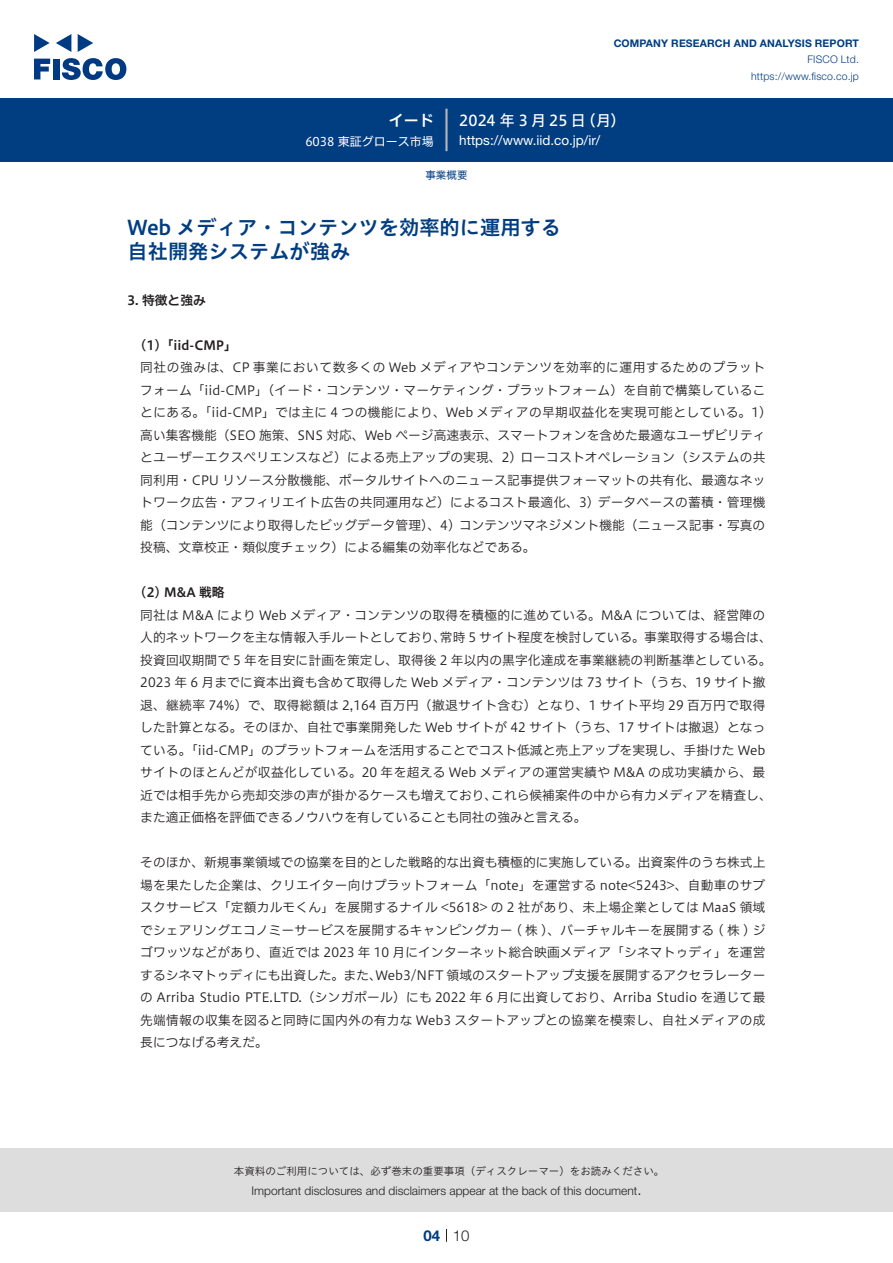
<style>
.page{position:relative;width:893px;height:1263px;background:#fff}
.page>*{position:absolute;margin:0;border:0;box-sizing:border-box;transform-origin:0 0}
.中タイトル{font:20.25px/24px "Hiragino UD Sans Std W6";color:#003d81}
.t1{font:15px "Hiragino UD Sans F Std N W5";letter-spacing:.21em;color:#fff}
.t2{font:300 15px "Helvetica Neue LT Std";color:#231f20}
.t3{font:15px "Hiragino UD Sans F Std N W6";color:#fff}
.t4{font:700 15px "Helvetica Neue LT Std";color:#003d81}
.t5{font:13.5px "Helvetica Neue LT Std";color:#fff}
.本文3mm{font:12.75px/22.5px "Hiragino UD Sans F Std N W3";letter-spacing:.005em;color:#231f20}
.本文3mm-2{font:12.75px "Hiragino UD Sans F Std N W3";letter-spacing:.03em;color:#231f20}
.本文3mm-3{font:12.75px "Hiragino UD Sans F Std N W3";letter-spacing:.025em;color:#231f20}
.小タイトル3mm{font:12.75px "Hiragino UD Sans F Std N W6";color:#231f20}
.小タイトル{font:12.75px "Hiragino UD Sans F Std N W6";color:#231f20}
.t6{font:300 12px "Helvetica Neue LT Std";color:#231f20}
.t7{font:12px "Hiragino UD Sans F Std N W4";color:#fff}
.t8{font:10.5px "Hiragino UD Sans Std W3";color:#231f20}
.t9{font:700 10.5px "Helvetica Neue LT Std";letter-spacing:.015em;color:#003d81}
.t10{font:300 10.5px/16.5px "Helvetica Neue LT Std";letter-spacing:.015em;color:#003d81;text-align:right}
.ヘッダー{font:10.5px "Hiragino UD Sans F Std N W4";color:#003d81}
</style>
<div class="page">
<div style="left:0;top:1148px;width:893px;height:64px;background:#ddd"></div>
<svg style="left:34px;top:59px;width:16px;height:20px"></svg>
<div style="left:53px;top:59px;width:6px;height:20px;background:#003a83"></div>
<svg style="left:62px;top:58px;width:64px;height:22px"></svg>
<svg style="left:34px;top:34px;width:16px;height:18px"></svg>
<svg style="left:78px;top:34px;width:15px;height:18px"></svg>
<svg style="left:56px;top:34px;width:15px;height:18px"></svg>
<div style="left:0;top:98px;width:893px;height:64px;background:#003d81"></div>
<hr style="left:445px;top:109px;width:3px;height:42px;background:#b5b5b6">
<svg style="left:446px;top:1229px;width:1px;height:13px"></svg>
<p class="t3" style="left:389px;top:109px;width:46px">イード</p>
<p class="t7" style="left:305px;top:132px;width:130px">6038 東証グロース市場</p>
<p class="t9" style="left:614px;top:37px;width:247px">COMPANY RESEARCH AND ANALYSIS REPORT</p>
<p class="t10" style="left:751px;top:51px;width:109px">FISCO Ltd. https://www.fisco.co j p.</p>
<p class="t1" style="left:581px;top:109px;width:46px">（月(</p>
<p class="t1" style="left:459px;top:109px;width:128px">2024年3月25日</p>
<p class="t5" style="left:459px;top:132px;width:143px">https: / / w w w . i i d . c o j p. /i r/</p>
<p class="ヘッダー" style="left:425px;top:167px;width:43px">事業概要</p>
<p class="中タイトル" style="left:128px;top:214px;width:435px">Web メディア・コンテンツを効率的に運用する自社開発システムが強み</p>
<p class="小タイトル" style="left:128px;top:290px;width:80px">3. 特徴と強み</p>
<p class="小タイトル3mm" style="left:140px;top:335px;width:98px">1( )「iid-CMP「</p>
<p class="本文3mm" style="left:140px;top:355px;width:627px;text-align:justify">同社の強みは、CP 事業において数多くの Web メディアやコンテンツを効率的に運用するためのプラットフォーム「iid-CMP」（イード・コンテンツ・マーケティング・プラットフォーム）を自前で構築していることにある。「iid-CMP」では主に 4 つの機能により、Web メディアの早期収益化を実現可能としている。1(高い集客機能（SEO 施策、SNS 対応、Web ページ高速表示、スマートフォンを含めた最適なユーザビリティとユーザーエクスペリエンスなど）による売上アップの実現、2) ローコストオペレーション（システムの共同利用・CPU リソース分散機能、ポータルサイトへのニュース記事提供フォーマットの共有化、最適なネットワーク広告・アフィリエイト広告の共同運用など）によるコスト最適化、3) データベースの蓄積・管理機能（コンテンツにより取得したビッグデータ管理）、4) コンテンツマネジメント機能（ニュース記事・写真の投稿、文章校正・類似度チェック）による編集の効率化などである。</p>
<p class="小タイトル3mm" style="left:140px;top:583px;width:86px">2( ) M&amp;A 戦略</p>
<p class="本文3mm" style="left:440px;top:603px;width:333px;text-indent:-300px">同社は M&amp;A により Web メディア・コンテンツの取得を積極的に進めている。M&amp;A については、経営陣の常時 5 サイト程度を検討している。事業取得する場合は、</p>
<p class="本文3mm" style="left:140px;top:625px;width:308px">人的ネットワークを主な情報入手ルートとしており、</p>
<p class="本文3mm" style="left:140px;top:648px;width:633px">投資回収期間で 5 年を目安に計画を策定し、取得後 2 年以内の黒字化達成を事業継続の判断基準としている。</p>
<p class="本文3mm" style="left:140px;top:670px;width:627px">2023 年 6 月までに資本出資も含めて取得した Web メディア・コンテンツは 73 サイト（うち、19 サイト撤</p>
<p class="本文3mm-2" style="left:140px;top:695px;width:627px">退、継続率 74%）で、取得総額は 2,164 百万円（撤退サイト含む）となり、1 サイト平均 29 百万円で取得</p>
<p class="本文3mm" style="left:140px;top:715px;width:627px">した計算となる。そのほか、自社で事業開発した Web サイトが 42 サイト（うち、17 サイトは撤退）となっ</p>
<p class="本文3mm" style="left:140px;top:738px;width:627px">ている。「iid-CMP」のプラットフォームを活用することでコスト低減と売上アップを実現し、手掛けた Web</p>
<p class="本文3mm-3" style="left:140px;top:763px;width:626px">サイトのほとんどが収益化している。20 年を超える Web メディアの運営実績や M&amp;A の成功実績から、最</p>
<p class="本文3mm" style="left:491px;top:783px;width:282px">これら候補案件の中から有力メディアを精査し、</p>
<p class="本文3mm" style="left:140px;top:783px;width:448px">近では相手先から売却交渉の声が掛かるケースも増えており、<br>また適正価格を評価できるノウハウを有していることも同社の強みと言える。</p>
<p class="本文3mm" style="left:140px;top:850px;width:627px;text-align:right">そのほか、新規事業領域での協業を目的とした戦略的な出資も積極的に実施している。出資案件のうち株式上場を果たした企業は、クリエイター向けプラットフォーム「note」を運営する note&lt;5243&gt;、自動車のサブスクサービス「定額カルモくん」を展開するナイル &lt;5618&gt; の 2 社があり、未上場企業としては MaaS 領域でシェアリングエコノミーサービスを展開するキャンピングカー ( 株 )、バーチャルキーを展開する ( 株 ) ジゴワッツなどがあり、直近では 2023 年 10 月にインターネット総合映画メディア「シネマトゥディ」を運営Web3/NFT 領域のスタートアップ支援を展開するアクセラレーター</p>
<p class="本文3mm" style="left:140px;top:963px;width:627px">するシネマトゥディにも出資した。また、<br>の Arriba Studio PTE.LTD （. シンガポール）にも 2022 年 6 月に出資しており、Arriba Studio を通じて最先端情報の収集を図ると同時に国内外の有力な Web3 スタートアップとの協業を模索し、自社メディアの成長につなげる考えだ。</p>
<p class="t8" style="left:234px;top:1163px;width:432px">本資料のご利用については、必ず巻末の重要事項（ディスクレーマー）をお読みください。</p>
<p class="t2" style="left:637px;top:1180px;width:6px">.</p>
<p class="t6" style="left:251px;top:1183px;width:387px">Important disclosures and disclaimers appear at the back of this document</p>
<p class="t4" style="left:423px;top:1226px;width:18px">04</p>
<p class="t2" style="left:453px;top:1226px;width:18px">10</p>
</div>
